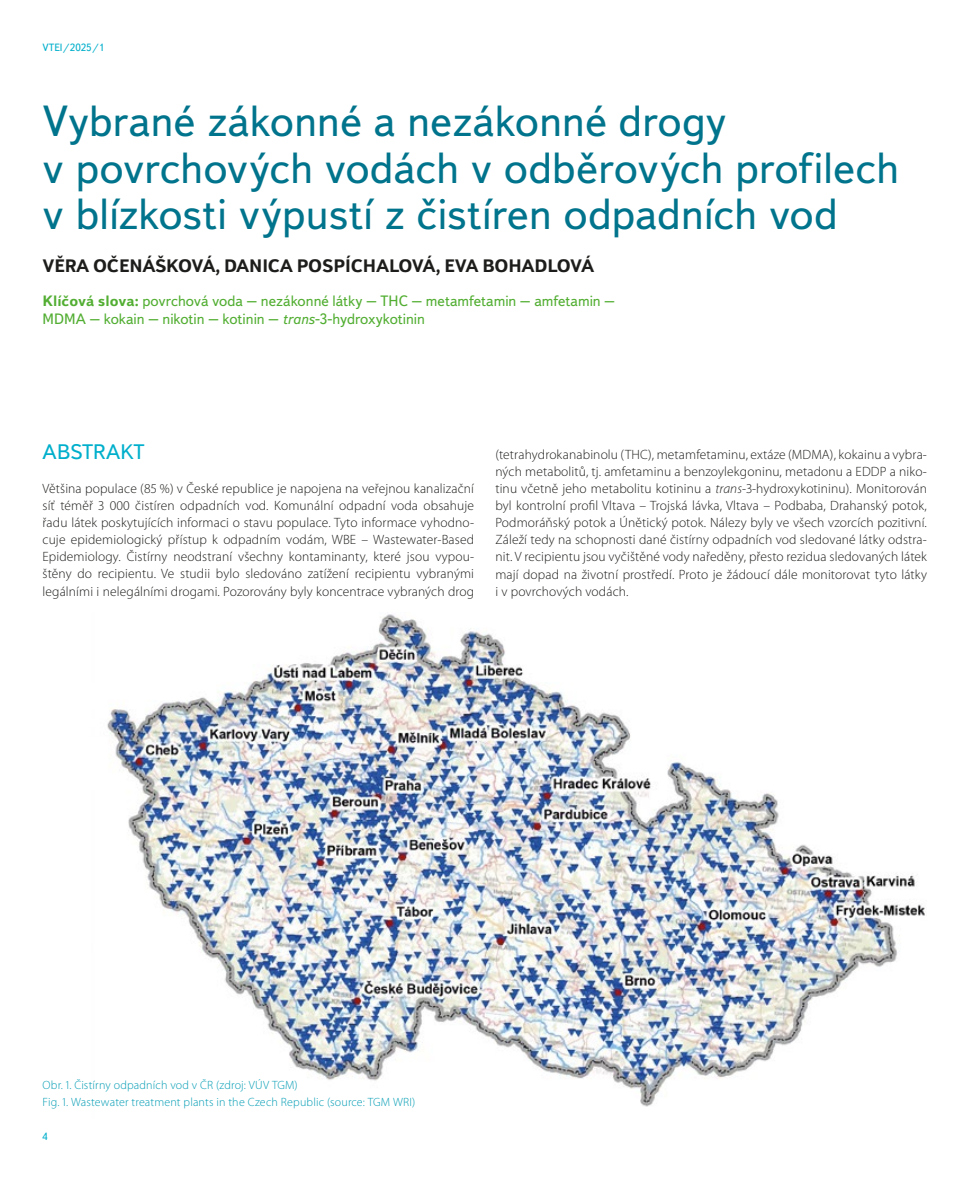
<style>
.page{position:relative;width:978px;height:1191px;background:#fff}
.page>*{position:absolute;margin:0;border:0;box-sizing:border-box;transform-origin:0 0}
.t1{font:43.5px/46.5px "Textbook New";letter-spacing:.005em;color:#00748c}
.t2{font:21px "Textbook New";letter-spacing:.01em;color:#00afcb}
.t3{font:700 18px "Textbook New";letter-spacing:-.01em;color:#1d1d1b}
.t4{font:15px/18px "Textbook New";color:#52ae32}
.t5{font:300 13.5px/17px "Myriad Pro";letter-spacing:.01em;color:#1d1d1b;text-align:justify}
.t6{font:300 12px/17px "Myriad Pro";letter-spacing:.015em;color:#009cb4}
.t7{font:10.5px "Textbook New";color:#00afcb}
.s1{font-weight:700}
.s2{font-style:italic}
</style>
<div class="page">
<img style="left:107px;top:614px;width:818px;height:493px">
<p class="t7" style="left:43px;top:41px;width:63px">VTEI/2025/1</p>
<h1 class="t1" style="left:43px;top:98px;width:858px">Vybrané zákonné a nezákonné drogy<br>v povrchových vodách v odběrových profilech v blízkosti výpustí z čistíren odpadních vod</h1>
<h3 class="t3" style="left:43px;top:255px;width:553px">VĚRA OČENÁŠKOVÁ, DANICA POSPÍCHALOVÁ, EVA BOHADLOVÁ</h3>
<p class="t4" style="left:43px;top:292px;width:574px"><span class="s1">Klíčová slova:</span> povrchová voda – nezákonné látky – THC – metamfetamin – amfetamin –<br>MDMA – kokain – nikotin – kotinin – <span class="s2">trans</span>-3-hydroxykotinin</p>
<h2 class="t2" style="left:43px;top:439px;width:103px">ABSTRAKT</h2>
<p class="t5" style="left:43px;top:480px;width:433px">Většina populace (85 %) v České republice je napojena na veřejnou kanalizační síť téměř 3 000 čistíren odpadních vod. Komunální odpadní voda obsahuje řadu látek poskytujících informaci o stavu populace. Tyto informace vyhodno&shy;cuje epidemiologický přístup k odpadním vodám, WBE – Wastewater-Based Epidemiology. Čistírny neodstraní všechny kontaminanty, které jsou vypou&shy;štěny do recipientu. Ve studii bylo sledováno zatížení recipientu vybranými legálními i nelegálními drogami. Pozorovány byly koncentrace vybraných drog</p>
<p class="t5" style="left:495px;top:446px;width:433px">(tetrahydrokanabinolu (THC), metamfetaminu, extáze (MDMA), kokainu a vybra&shy;ných metabolitů, tj. amfetaminu a benzoylekgoninu, metadonu a EDDP a niko&shy;tinu včetně jeho metabolitu kotininu a <span class="s2">trans</span>-3-hydroxykotininu). Monitorován byl kontrolní profil Vltava – Trojská lávka, Vltava – Podbaba, Drahanský potok, Podmoráňský potok a Únětický potok. Nálezy byly ve všech vzorcích pozitivní.<br>Záleží tedy na schopnosti dané čistírny odpadních vod sledované látky odstra&shy;nit. V recipientu jsou vyčištěné vody naředěny, přesto rezidua sledovaných látek mají dopad na životní prostředí. Proto je žádoucí dále monitorovat tyto látky i v povrchových vodách.</p>
<p class="t6" style="left:43px;top:1076px;width:374px">Obr. 1. Čistírny odpadních vod v ČR (zdroj: VÚV TGM)<br>Fig. 1. Wastewater treatment plants in the Czech Republic (source: TGM WRI)</p>
<p class="t7" style="left:42px;top:1130px;width:7px">4</p>
</div>
